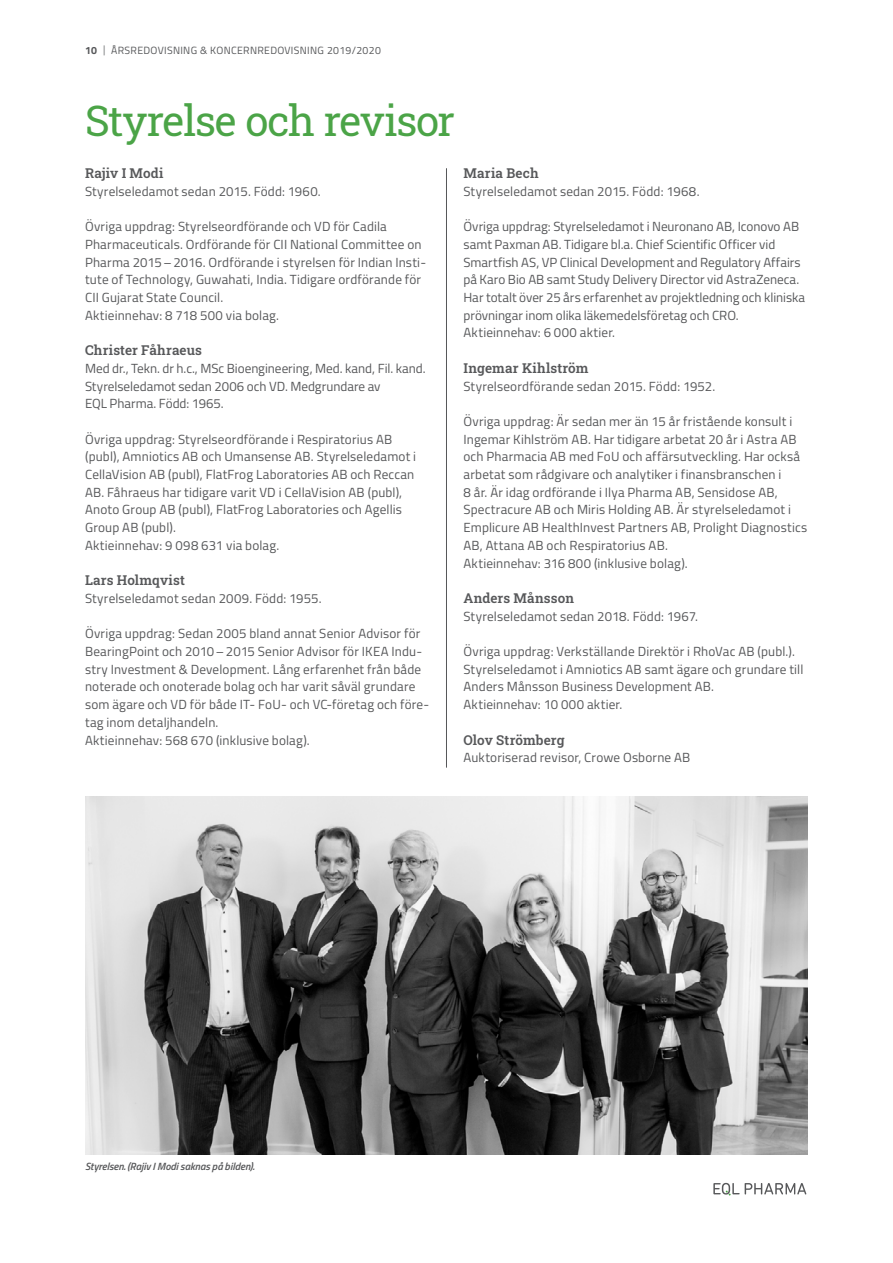
<style>
.page{position:relative;width:893px;height:1263px;background:#fff}
.page>*{position:absolute;margin:0;border:0;box-sizing:border-box;transform-origin:0 0}
.t1{font:42px "Roboto Slab";letter-spacing:-.03em;color:#4ba447}
.t2{font:600 13.5px "Roboto Slab";letter-spacing:.01em;color:#57585a}
.t3{font:13.2px/17.7px "Titillium Web";letter-spacing:.01em;color:#57585a}
.t4{font:10.5px "Titillium Web";letter-spacing:.03em;color:#57585a}
.t5{font:italic 600 10.5px "Titillium Web";color:#57585a}
.s1{font-weight:700}
.s2{font-weight:300}
</style>
<div class="page">
<svg style="left:713px;top:1183px;width:93px;height:12px"></svg>
<hr style="left:446px;top:168px;width:1px;height:599px;background:#57585a">
<img style="left:85px;top:796px;width:723px;height:358px">
<p class="t4" style="left:85px;top:43px;width:297px"><span class="s1">10</span> <span class="s2">|</span> ÅRSREDOVISNING &amp; KONCERNREDOVISNING 2019/2020</p>
<h1 class="t1" style="left:85px;top:92px;width:371px">Styrelse och revisor</h1>
<p class="t2" style="left:85px;top:164px;width:80px">Rajiv I Modi</p>
<p class="t3" style="left:85px;top:182px;width:237px">Styrelseledamot sedan 2015. Född: 1960.</p>
<p class="t3" style="left:85px;top:217px;width:343px">Övriga uppdrag: Styrelseordförande och VD för Cadila Pharmaceuticals. Ordförande för CII National Committee on Pharma 2015–2016. Ordförande i styrelsen för Indian Insti&shy;tute of Technology, Guwahati, India. Tidigare ordförande för CII Gujarat State Council.<br>Aktieinnehav: 8 718 500 via bolag.</p>
<p class="t2" style="left:85px;top:341px;width:118px">Christer Fåhraeus</p>
<p class="t3" style="left:85px;top:359px;width:342px">Med dr., Tekn. dr h.c., MSc Bioengineering, Med. kand, Fil. kand.<br>Styrelseledamot sedan 2006 och VD. Medgrundare av<br>EQL Pharma. Född: 1965.</p>
<p class="t3" style="left:85px;top:429px;width:333px">Övriga uppdrag: Styrelseordförande i Respiratorius AB (publ), Amniotics AB och Umansense AB. Styrelseledamot i CellaVision AB (publ), FlatFrog Laboratories AB och Reccan AB. Fåhraeus har tidigare varit VD i CellaVision AB (publ), Anoto Group AB (publ), FlatFrog Laboratories och Agellis Group AB (publ).<br>Aktieinnehav: 9 098 631 via bolag.</p>
<p class="t2" style="left:85px;top:571px;width:101px">Lars Holmqvist</p>
<p class="t3" style="left:85px;top:589px;width:238px">Styrelseledamot sedan 2009. Född: 1955.</p>
<p class="t3" style="left:85px;top:624px;width:344px">Övriga uppdrag: Sedan 2005 bland annat Senior Advisor för BearingPoint och 2010–2015 Senior Advisor för IKEA Indu&shy;stry Investment &amp; Development. Lång erfarenhet från både noterade och onoterade bolag och har varit såväl grundare som ägare och VD för både IT- FoU- och VC-företag och före&shy;tag inom detaljhandeln.<br>Aktieinnehav: 568 670 (inklusive bolag).</p>
<p class="t2" style="left:463px;top:164px;width:77px">Maria Bech</p>
<p class="t3" style="left:463px;top:182px;width:238px">Styrelseledamot sedan 2015. Född: 1968.</p>
<p class="t3" style="left:463px;top:217px;width:343px">Övriga uppdrag: Styrelseledamot i Neuronano AB, Iconovo AB samt Paxman AB. Tidigare bl.a. Chief Scientific Officer vid Smartfish AS, VP Clinical Development and Regulatory Affairs på Karo Bio AB samt Study Delivery Director vid AstraZeneca.<br>Har totalt över 25 års erfarenhet av projektledning och kliniska prövningar inom olika läkemedelsföretag och CRO.<br>Aktieinnehav: 6 000 aktier.</p>
<p class="t2" style="left:463px;top:359px;width:127px">Ingemar Kihlström</p>
<p class="t3" style="left:463px;top:376px;width:253px">Styrelseordförande sedan 2015. Född: 1952.</p>
<p class="t3" style="left:463px;top:412px;width:345px">Övriga uppdrag: Är sedan mer än 15 år fristående konsult i Ingemar Kihlström AB. Har tidigare arbetat 20 år i Astra AB och Pharmacia AB med FoU och affärsutveckling. Har också arbetat som rådgivare och analytiker i finansbranschen i<br>8 år. Är idag ordförande i Ilya Pharma AB, Sensidose AB, Spectracure AB och Miris Holding AB. Är styrelseledamot i Emplicure AB HealthInvest Partners AB, Prolight Diagnostics AB, Attana AB och Respiratorius AB.<br>Aktieinnehav: 316 800 (inklusive bolag).</p>
<p class="t2" style="left:463px;top:589px;width:112px">Anders Månsson</p>
<p class="t3" style="left:463px;top:606px;width:236px">Styrelseledamot sedan 2018. Född: 1967.</p>
<p class="t3" style="left:463px;top:642px;width:341px">Övriga uppdrag: Verkställande Direktör i RhoVac AB (publ.).<br>Styrelseledamot i Amniotics AB samt ägare och grundare till Anders Månsson Business Development AB.<br>Aktieinnehav: 10 000 aktier.</p>
<p class="t2" style="left:463px;top:730px;width:103px">Olov Strömberg</p>
<p class="t3" style="left:463px;top:748px;width:228px">Auktoriserad revisor, Crowe Osborne AB</p>
<p class="t5" style="left:85px;top:1158px;width:171px">Styrelsen. (Rajiv I Modi saknas på bilden).</p>
</div>
